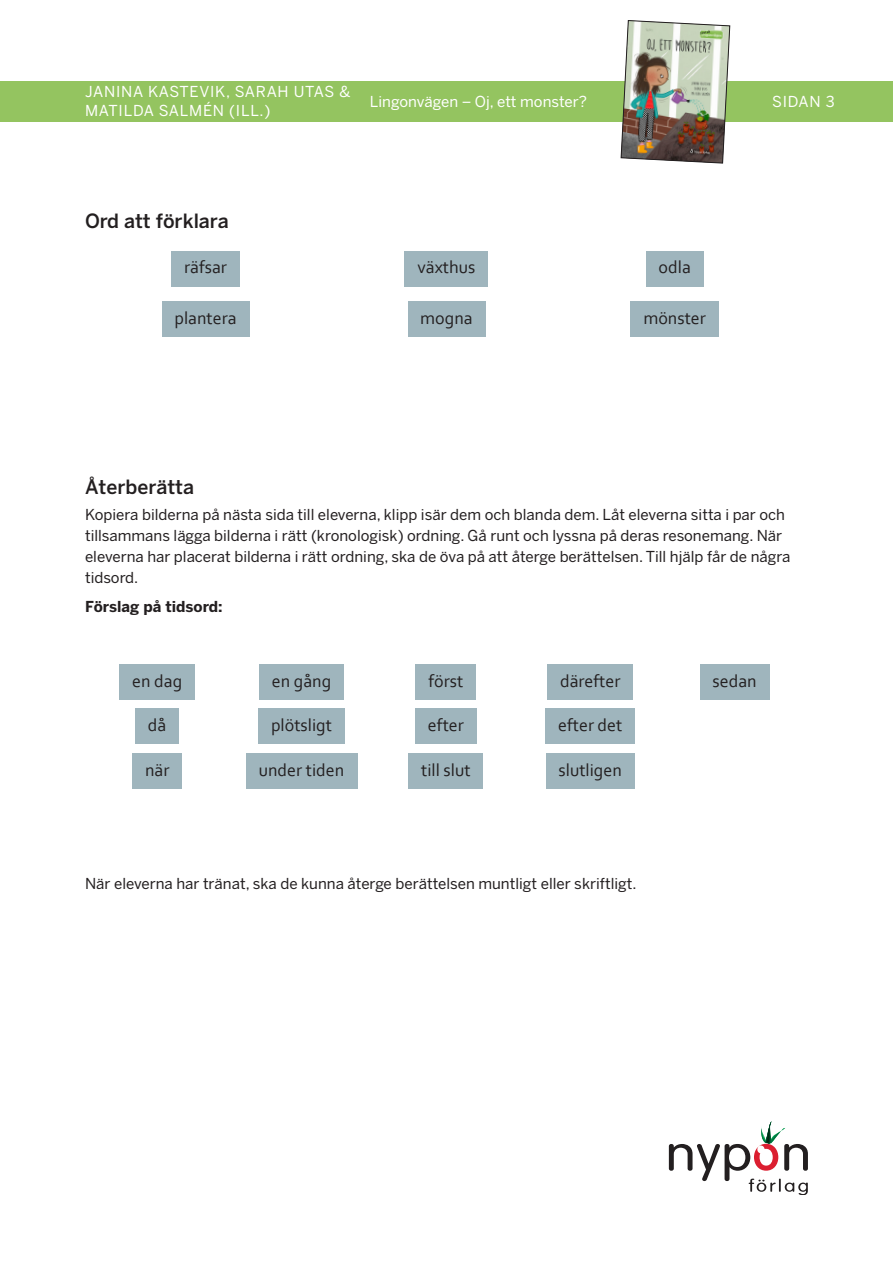
<style>
.page{position:relative;width:893px;height:1263px;background:#fff}
.page>*{position:absolute;margin:0;border:0;box-sizing:border-box;transform-origin:0 0}
.t1{font:500 19.5px "Benton Sans";color:#231f20}
.Ord_i_box{font:18px "Corbel";color:#231f20}
.Brödtext{font:15px/21px "Benton Sans";color:#231f20}
.t2{font:15px/19.5px "Benton Sans";letter-spacing:.05em;color:#fff}
.t3{font:15px "Benton Sans";color:#fff}
.Brödtext-2{font:700 15px "Benton Sans";color:#231f20}
.t4{font:15px "Benton Sans";letter-spacing:.025em;color:#fff}
</style>
<div class="page">
<div style="left:0;top:81px;width:893px;height:40px;background:#94c460"></div>
<svg style="left:669px;top:1121px;width:139px;height:74px"></svg>
<img style="left:621px;top:20px;width:109px;height:144px">
<div style="left:171px;top:251px;width:69px;height:35px;background:#9fb5bd"></div>
<div style="left:405px;top:251px;width:83px;height:35px;background:#9fb5bd"></div>
<div style="left:646px;top:251px;width:58px;height:35px;background:#9fb5bd"></div>
<div style="left:162px;top:302px;width:87px;height:35px;background:#9fb5bd"></div>
<div style="left:408px;top:302px;width:77px;height:35px;background:#9fb5bd"></div>
<div style="left:631px;top:302px;width:88px;height:35px;background:#9fb5bd"></div>
<div style="left:119px;top:665px;width:76px;height:35px;background:#9fb5bd"></div>
<div style="left:259px;top:665px;width:85px;height:35px;background:#9fb5bd"></div>
<div style="left:416px;top:665px;width:60px;height:35px;background:#9fb5bd"></div>
<div style="left:547px;top:665px;width:86px;height:35px;background:#9fb5bd"></div>
<div style="left:700px;top:665px;width:69px;height:35px;background:#9fb5bd"></div>
<div style="left:135px;top:709px;width:44px;height:35px;background:#9fb5bd"></div>
<div style="left:258px;top:709px;width:87px;height:35px;background:#9fb5bd"></div>
<div style="left:415px;top:709px;width:62px;height:35px;background:#9fb5bd"></div>
<div style="left:545px;top:709px;width:90px;height:35px;background:#9fb5bd"></div>
<div style="left:132px;top:754px;width:50px;height:35px;background:#9fb5bd"></div>
<div style="left:246px;top:754px;width:111px;height:35px;background:#9fb5bd"></div>
<div style="left:408px;top:754px;width:75px;height:35px;background:#9fb5bd"></div>
<div style="left:546px;top:754px;width:89px;height:35px;background:#9fb5bd"></div>
<p class="t2" style="left:85px;top:82px;width:267px">JANINA KASTEVIK, SARAH UTAS &amp;<br>MATILDA SALMÉN (ILL.)</p>
<p class="t3" style="left:370px;top:93px;width:219px">Lingonvägen – Oj, ett monster?</p>
<p class="t4" style="left:772px;top:93px;width:64px">SIDAN 3</p>
<h1 class="t1" style="left:85px;top:210px;width:145px">Ord att förklara</h1>
<p class="Ord_i_box" style="left:184px;top:256px;width:44px">räfsar</p>
<p class="Ord_i_box" style="left:418px;top:256px;width:59px">växthus</p>
<p class="Ord_i_box" style="left:659px;top:256px;width:34px">odla</p>
<p class="Ord_i_box" style="left:174px;top:307px;width:64px">plantera</p>
<p class="Ord_i_box" style="left:420px;top:307px;width:54px">mogna</p>
<p class="Ord_i_box" style="left:643px;top:307px;width:64px">mönster</p>
<h1 class="t1" style="left:85px;top:476px;width:111px">Återberätta</h1>
<p class="Brödtext" style="left:85px;top:504px;width:707px">Kopiera bilderna på nästa sida till eleverna, klipp isär dem och blanda dem. Låt eleverna sitta i par och tillsammans lägga bilderna i rätt (kronologisk) ordning. Gå runt och lyssna på deras resonemang. När eleverna har placerat bilderna i rätt ordning, ska de öva på att återge berättelsen. Till hjälp får de några tidsord.</p>
<p class="Brödtext-2" style="left:85px;top:598px;width:139px">Förslag på tidsord:</p>
<p class="Ord_i_box" style="left:132px;top:670px;width:52px">en dag</p>
<p class="Ord_i_box" style="left:272px;top:670px;width:61px">en gång</p>
<p class="Ord_i_box" style="left:428px;top:670px;width:36px">först</p>
<p class="Ord_i_box" style="left:560px;top:670px;width:62px">därefter</p>
<p class="Ord_i_box" style="left:712px;top:670px;width:46px">sedan</p>
<p class="Ord_i_box" style="left:148px;top:714px;width:20px">då</p>
<p class="Ord_i_box" style="left:271px;top:714px;width:63px">plötsligt</p>
<p class="Ord_i_box" style="left:428px;top:714px;width:37px">efter</p>
<p class="Ord_i_box" style="left:558px;top:714px;width:66px">efter det</p>
<p class="Ord_i_box" style="left:145px;top:759px;width:26px">när</p>
<p class="Ord_i_box" style="left:259px;top:759px;width:87px">under tiden</p>
<p class="Ord_i_box" style="left:421px;top:759px;width:51px">till slut</p>
<p class="Ord_i_box" style="left:559px;top:759px;width:65px">slutligen</p>
<p class="Brödtext" style="left:85px;top:873px;width:553px">När eleverna har tränat, ska de kunna återge berättelsen muntligt eller skriftligt.</p>
</div>
